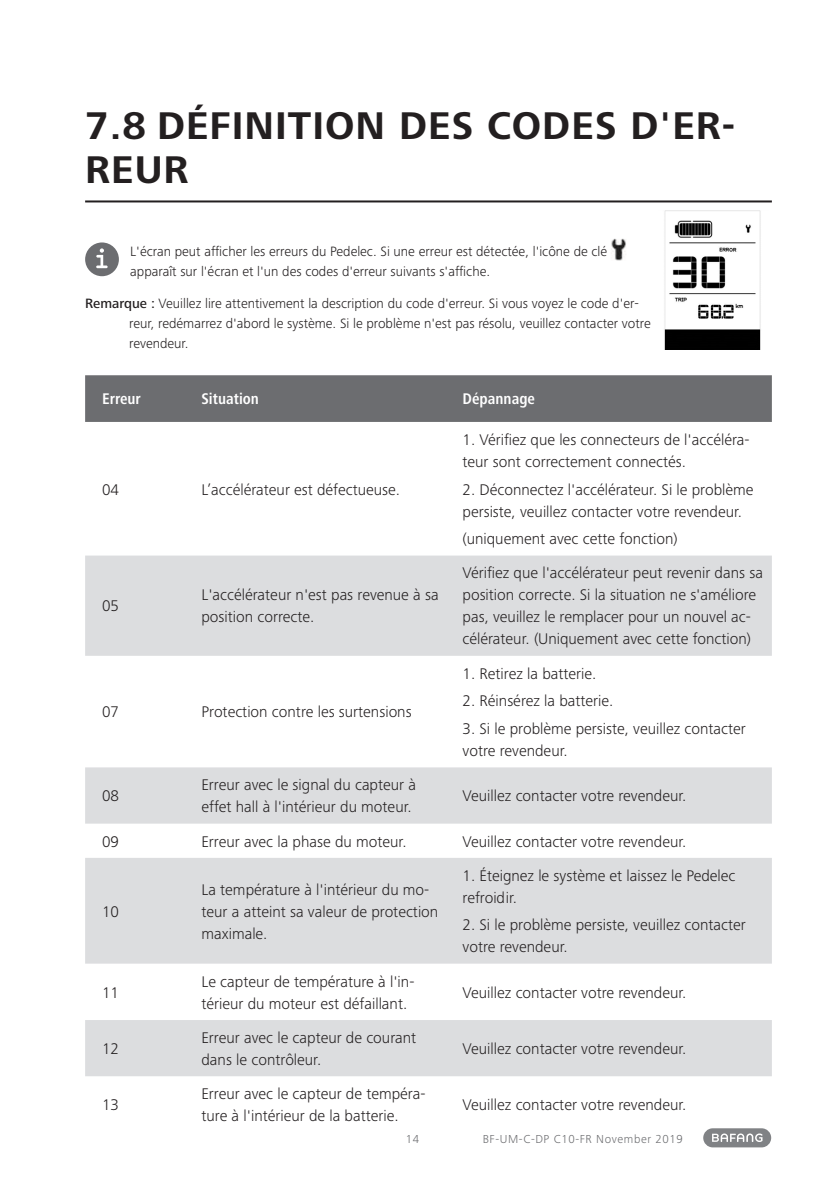
<style>
.page{position:relative;width:840px;height:1191px;background:#fff}
.page>*{position:absolute;margin:0;border:0;box-sizing:border-box;transform-origin:0 0}
.t1{font:700 40px/44px "Frutiger Next Pro";letter-spacing:.025em;color:#231f20}
.t2{font:300 16px/22px "Frutiger Next Pro";color:#231f20}
.BAF_Text_Kopfzeile_T{font:700 condensed 16px "Frutiger Next Pro";color:#fff}
.Hinweis{font:300 14px/20px "Frutiger Next Pro";color:#231f20}
.t3{font:300 12px "Frutiger Next Pro";letter-spacing:.05em;color:#6c6d70}
.s1{font-weight:500}
</style>
<div class="page">
<div style="left:702px;top:1128px;width:68px;height:19px;background:#808285;border-radius:10px"></div>
<svg style="left:712px;top:1133px;width:50px;height:9px"></svg>
<hr style="left:85px;top:200px;width:686px;height:2px;background:#231f20">
<div style="left:85px;top:242px;width:34px;height:34px;background:#6c6d70;border-radius:50%"></div>
<svg style="left:96px;top:248px;width:12px;height:20px"></svg>
<img style="left:611px;top:238px;width:15px;height:23px">
<div style="left:85px;top:375px;width:686px;height:47px;background:#6c6d70"></div>
<svg style="left:85px;top:555px;width:686px;height:268px;fill:#dcdddf"></svg>
<div style="left:85px;top:858px;width:686px;height:218px;background:#dcdddf"></div>
<svg style="left:85px;top:963px;width:686px;height:57px"></svg>
<img style="left:664px;top:210px;width:97px;height:140px">
<p class="t1" style="left:85px;top:104px;width:651px">7.8 DÉFINITION DES CODES D'ER-<br>REUR</p>
<p class="Hinweis" style="left:130px;top:241px;width:478px">L'écran peut afficher les erreurs du Pedelec. Si une erreur est détectée, l'icône de clé apparaît sur l'écran et l'un des codes d'erreur suivants s'affiche.</p>
<p class="Hinweis" style="left:129px;top:293px;width:523px;text-indent:-44px"><span class="s1">Remarque :</span> Veuillez lire attentivement la description du code d'erreur. Si vous voyez le code d'er&shy;reur, redémarrez d'abord le système. Si le problème n'est pas résolu, veuillez contacter votre revendeur.</p>
<p class="BAF_Text_Kopfzeile_T" style="left:102px;top:390px;width:40px">Erreur</p>
<p class="BAF_Text_Kopfzeile_T" style="left:201px;top:390px;width:59px">Situation</p>
<p class="BAF_Text_Kopfzeile_T" style="left:462px;top:390px;width:74px">Dépannage</p>
<p class="t2" style="left:102px;top:478px;width:18px">04</p>
<p class="t2" style="left:201px;top:478px;width:200px">L’accélérateur est défectueuse.</p>
<p class="t2" style="left:102px;top:595px;width:18px">05</p>
<p class="t2" style="left:201px;top:584px;width:239px">L'accélérateur n'est pas revenue à sa position correcte.</p>
<p class="t2" style="left:102px;top:701px;width:18px">07</p>
<p class="t2" style="left:201px;top:701px;width:211px">Protection contre les surtensions</p>
<p class="t2" style="left:462px;top:428px;width:288px">1. Vérifiez que les connecteurs de l'accéléra&shy;teur sont correctement connectés.</p>
<p class="t2" style="left:462px;top:478px;width:292px">2. Déconnectez l'accélérateur. Si le problème persiste, veuillez contacter votre revendeur.</p>
<p class="t2" style="left:462px;top:528px;width:217px">(uniquement avec cette fonction)</p>
<p class="t2" style="left:462px;top:562px;width:302px">Vérifiez que l'accélérateur peut revenir dans sa position correcte. Si la situation ne s'améliore pas, veuillez le remplacer pour un nouvel ac&shy;célérateur. (Uniquement avec cette fonction)</p>
<p class="t2" style="left:462px;top:662px;width:135px">1. Retirez la batterie.</p>
<p class="t2" style="left:462px;top:690px;width:152px">2. Réinsérez la batterie.</p>
<p class="t2" style="left:462px;top:717px;width:285px">3. Si le problème persiste, veuillez contacter votre revendeur.</p>
<p class="t2" style="left:102px;top:785px;width:18px">08</p>
<p class="t2" style="left:201px;top:774px;width:216px">Erreur avec le signal du capteur à effet hall à l'intérieur du moteur.</p>
<p class="t2" style="left:462px;top:785px;width:225px">Veuillez contacter votre revendeur.</p>
<p class="t2" style="left:102px;top:830px;width:18px">09</p>
<p class="t2" style="left:201px;top:830px;width:206px">Erreur avec la phase du moteur.</p>
<p class="t2" style="left:462px;top:830px;width:225px">Veuillez contacter votre revendeur.</p>
<p class="t2" style="left:102px;top:900px;width:18px">10</p>
<p class="t2" style="left:201px;top:878px;width:238px">La température à l'intérieur du mo&shy;teur a atteint sa valeur de protection maximale.</p>
<p class="t2" style="left:462px;top:864px;width:274px">1. Éteignez le système et laissez le Pedelec refroidir.</p>
<p class="t2" style="left:462px;top:914px;width:285px">2. Si le problème persiste, veuillez contacter votre revendeur.</p>
<p class="t2" style="left:102px;top:981px;width:18px">11</p>
<p class="t2" style="left:201px;top:970px;width:214px">Le capteur de température à l'in&shy;térieur du moteur est défaillant.</p>
<p class="t2" style="left:462px;top:981px;width:225px">Veuillez contacter votre revendeur.</p>
<p class="t2" style="left:102px;top:1037px;width:18px">12</p>
<p class="t2" style="left:201px;top:1026px;width:216px">Erreur avec le capteur de courant dans le contrôleur.</p>
<p class="t2" style="left:462px;top:1037px;width:225px">Veuillez contacter votre revendeur.</p>
<p class="t2" style="left:102px;top:1093px;width:18px">13</p>
<p class="t2" style="left:201px;top:1082px;width:225px">Erreur avec le capteur de tempéra&shy;ture à l'intérieur de la batterie.</p>
<p class="t2" style="left:462px;top:1093px;width:225px">Veuillez contacter votre revendeur.</p>
<p class="t3" style="left:405px;top:1132px;width:15px">14</p>
<p class="t3" style="left:482px;top:1132px;width:201px">BF-UM-C-DP C10-FR November 2019</p>
</div>
